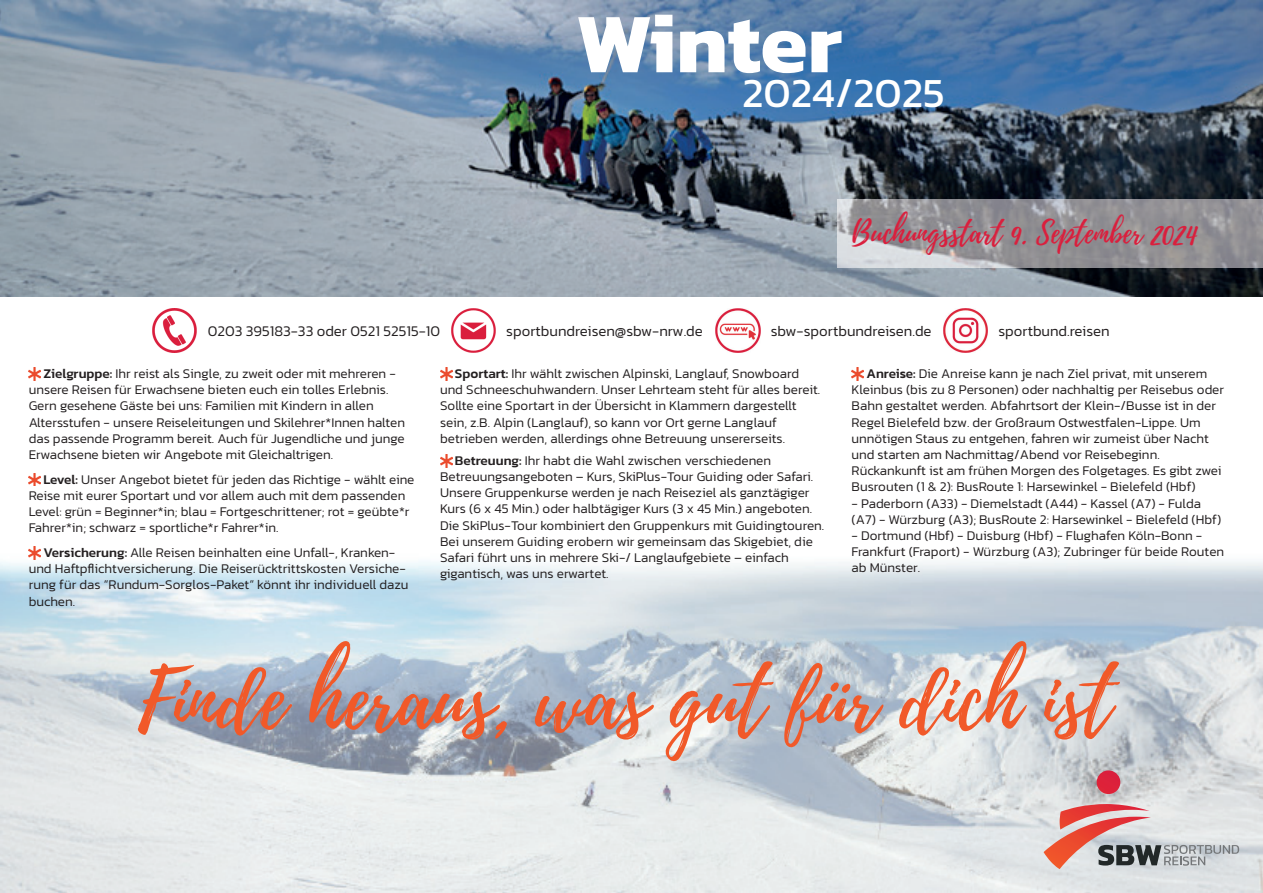
<style>
.page{position:relative;width:1263px;height:893px;background:#fff}
.page>*{position:absolute;margin:0;border:0;box-sizing:border-box;transform-origin:0 0}
.t1{font:700 85.5px "Kanit";color:#fff}
.t2{font:82.5px "Playlist Script";color:#f15929}
.t3{font:42px "Kanit";color:#fff}
.t4{font:30px "Playlist Script";color:#da1f3d}
.t5{font:300 15px "Kanit";color:#231f20}
.t6{font:300 13.5px/16.2px "Kanit";color:#231f20}
.s1{font-weight:500}
</style>
<div class="page">
<img style="left:0;top:0;width:1263px;height:297px">
<img style="left:152px;top:309px;width:44px;height:43px">
<img style="left:716px;top:308px;width:44px;height:45px">
<img style="left:451px;top:308px;width:45px;height:44px">
<img style="left:944px;top:308px;width:44px;height:44px">
<img style="left:0;top:549px;width:1263px;height:344px">
<img style="left:29px;top:367px;width:12px;height:14px">
<svg style="left:1043px;top:804px;width:196px;height:65px;background:#ceb5b4"></svg>
<svg style="left:1097px;top:770px;width:23px;height:24px"></svg>
<img style="left:838px;top:200px;width:425px;height:68px">
<svg style="left:29px;top:473px;width:12px;height:13px"></svg>
<svg style="left:29px;top:546px;width:12px;height:13px"></svg>
<svg style="left:440px;top:368px;width:12px;height:12px"></svg>
<svg style="left:440px;top:454px;width:12px;height:13px"></svg>
<svg style="left:851px;top:367px;width:12px;height:13px"></svg>
<h1 class="t1" style="left:576px;top:-23px;width:268px">Winter</h1>
<h3 class="t3" style="left:742px;top:63px;width:204px">2024/2025</h3>
<h3 class="t4" style="left:852px;top:211px;width:347px">Buchungsstart 9. September 2024</h3>
<p class="t5" style="left:208px;top:321px;width:234px">0203 395183-33 oder 0521 52515-10</p>
<p class="t5" style="left:506px;top:321px;width:198px">sportbundreisen@sbw-nrw.de</p>
<p class="t5" style="left:771px;top:321px;width:162px">sbw-sportbundreisen.de</p>
<p class="t5" style="left:998px;top:321px;width:113px">sportbund.reisen</p>
<p class="t6" style="left:29px;top:365px;width:378px;text-indent:15px"><span class="s1">Zielgruppe:</span> Ihr reist als Single, zu zweit oder mit mehreren - unsere Reisen für Erwachsene bieten euch ein tolles Erlebnis.<br>Gern gesehene Gäste bei uns: Familien mit Kindern in allen Altersstufen - unsere Reiseleitungen und Skilehrer*Innen halten das passende Programm bereit. Auch für Jugendliche und junge Erwachsene bieten wir Angebote mit Gleichaltrigen.</p>
<p class="t6" style="left:440px;top:365px;width:382px;text-indent:15px"><span class="s1">Sportart:</span> Ihr wählt zwischen Alpinski, Langlauf, Snowboard und Schneeschuhwandern. Unser Lehrteam steht für alles bereit.<br>Sollte eine Sportart in der Übersicht in Klammern dargestellt sein, z.B. Alpin (Langlauf), so kann vor Ort gerne Langlauf betrieben werden, allerdings ohne Betreuung unsererseits.</p>
<p class="t6" style="left:440px;top:452px;width:386px;text-indent:15px"><span class="s1">Betreuung:</span> Ihr habt die Wahl zwischen verschiedenen Betreuungsangeboten – Kurs, SkiPlus-Tour Guiding oder Safari.<br>Unsere Gruppenkurse werden je nach Reiseziel als ganztägiger Kurs (6 x 45 Min.) oder halbtägiger Kurs (3 x 45 Min.) angeboten.<br>Die SkiPlus-Tour kombiniert den Gruppenkurs mit Guidingtouren.<br>Bei unserem Guiding erobern wir gemeinsam das Skigebiet, die Safari führt uns in mehrere Ski-/ Langlaufgebiete – einfach gigantisch, was uns erwartet.</p>
<p class="t6" style="left:851px;top:365px;width:374px;text-indent:15px"><span class="s1">Anreise:</span> Die Anreise kann je nach Ziel privat, mit unserem Kleinbus (bis zu 8 Personen) oder nachhaltig per Reisebus oder Bahn gestaltet werden. Abfahrtsort der Klein-/Busse ist in der Regel Bielefeld bzw. der Großraum Ostwestfalen-Lippe. Um unnötigen Staus zu entgehen, fahren wir zumeist über Nacht und starten am Nachmittag/Abend vor Reisebeginn.<br>Rückankunft ist am frühen Morgen des Folgetages. Es gibt zwei Busrouten (1 &amp; 2): BusRoute 1: Harsewinkel - Bielefeld (Hbf)</p>
<p class="t6" style="left:851px;top:495px;width:371px">- Paderborn (A33) - Diemelstadt (A44) - Kassel (A7) - Fulda (A7) - Würzburg (A3); BusRoute 2: Harsewinkel - Bielefeld (Hbf)</p>
<p class="t6" style="left:851px;top:527px;width:374px">- Dortmund (Hbf) - Duisburg (Hbf) - Flughafen Köln-Bonn -<br>Frankfurt (Fraport) - Würzburg (A3); Zubringer für beide Routen ab Münster.</p>
<p class="t6" style="left:29px;top:471px;width:387px;text-indent:15px"><span class="s1">Level:</span> Unser Angebot bietet für jeden das Richtige - wählt eine Reise mit eurer Sportart und vor allem auch mit dem passenden Level: grün = Beginner*in; blau = Fortgeschrittener; rot = geübte*r Fahrer*in; schwarz = sportliche*r Fahrer*in.</p>
<p class="t6" style="left:29px;top:544px;width:381px;text-indent:15px"><span class="s1">Versicherung:</span> Alle Reisen beinhalten eine Unfall-, Kranken&shy;und Haftpflichtversicherung. Die Reiserücktrittskosten Versiche&shy;rung für das “Rundum-Sorglos-Paket“ könnt ihr individuell dazu buchen.</p>
<h2 class="t2" style="left:138px;top:641px;width:975px">Finde heraus, was gut für dich ist</h2>
</div>
